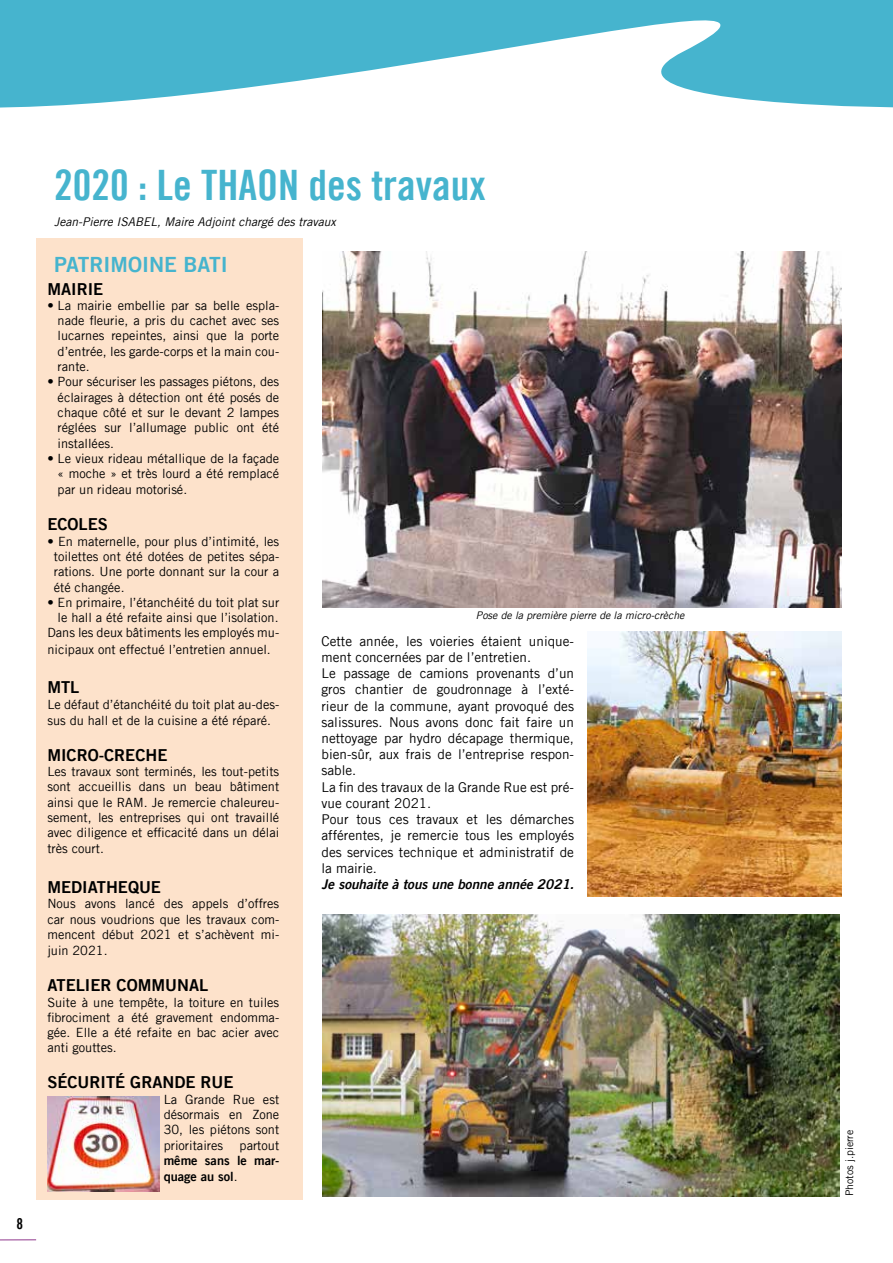
<style>
.page{position:relative;width:893px;height:1263px;background:#fff}
.page>*{position:absolute;margin:0;border:0;box-sizing:border-box;transform-origin:0 0}
.t1{font:42px "Trade Gothic LT Bold Cond Twenty";color:#46b4ce}
.t2{font:21px "Trade Gothic LT Bold Two";color:#46b4ce}
.t3{font:16.5px "Trade Gothic LT Bold Two";color:#000}
.t4{font:15px "Trade Gothic LT Bold Cond Twenty";color:#000}
.t5{font:13.5px/16.2px "Trade Gothic LT";color:#000}
.t6{font:italic 13.5px "Trade Gothic LT Bold Two";color:#000}
.t7{font:12.75px/15.3px "Trade Gothic LT";color:#000;text-align:justify}
.t8{font:12.75px/16.2px "Trade Gothic LT Bold Two";color:#000}
.t9{font:italic 12px "Trade Gothic LT";color:#000}
.t10{font:italic 10.5px "Trade Gothic LT";color:#000}
.t11{font:10.5px "Trade Gothic LT";color:#000}
.s1{font-family:"Trade Gothic LT"}
</style>
<div class="page">
<div style="left:36px;top:238px;width:267px;height:961px;background:#fde2cb"></div>
<svg style="left:0;top:0;width:893px;height:108px;fill:#46b4ce"></svg>
<hr style="left:0;top:1239px;width:36px;height:1px;background:#90388d">
<img style="left:588px;top:631px;width:254px;height:265px">
<img style="left:322px;top:914px;width:518px;height:282px">
<img style="left:322px;top:251px;width:520px;height:356px">
<img style="left:47px;top:1096px;width:113px;height:96px">
<p class="t4" style="left:16px;top:1214px;width:8px">8</p>
<h1 class="t1" style="left:54px;top:160px;width:433px">2020 : Le THAON des travaux</h1>
<p class="t9" style="left:54px;top:215px;width:283px">Jean-Pierre ISABEL, Maire Adjoint chargé des travaux</p>
<h2 class="t2" style="left:54px;top:251px;width:175px">PATRIMOINE BATI</h2>
<p class="t3" style="left:47px;top:278px;width:57px">MAIRIE</p>
<p class="t7" style="left:58px;top:297px;width:223px;text-indent:-10px">• La mairie embellie par sa belle espla&shy;nade fleurie, a pris du cachet avec ses lucarnes repeintes, ainsi que la porte d’entrée, les garde-corps et la main cou&shy;rante.</p>
<p class="t7" style="left:58px;top:374px;width:223px;text-indent:-10px">• Pour sécuriser les passages piétons, des éclairages à détection ont été posés de chaque côté et sur le devant 2 lampes réglées sur l’allumage public ont été installées.</p>
<p class="t7" style="left:58px;top:450px;width:223px;line-height:15.8px;text-indent:-10px">• Le vieux rideau métallique de la façade « moche » et très lourd a été remplacé par un rideau motorisé.</p>
<p class="t3" style="left:47px;top:514px;width:62px">ECOLES</p>
<p class="t7" style="left:54px;top:533px;width:227px;text-indent:-6px">• En maternelle, pour plus d’intimité, les toilettes ont été dotées de petites sépa&shy;rations. Une porte donnant sur la cour a été changée.</p>
<p class="t7" style="left:47px;top:594px;width:233px">• En primaire, l’étanchéité du toit plat sur</p>
<p class="t7" style="left:58px;top:610px;width:222px">le hall a été refaite ainsi que l’isolation.</p>
<p class="t7" style="left:47px;top:625px;width:233px">Dans les deux bâtiments les employés mu-</p>
<p class="t7" style="left:47px;top:641px;width:225px">nicipaux ont effectué l’entretien annuel.</p>
<p class="t3" style="left:47px;top:677px;width:34px">MTL</p>
<p class="t7" style="left:47px;top:696px;width:233px;line-height:16.2px">Le défaut d’étanchéité du toit plat au-des&shy;sus du hall et de la cuisine a été réparé.</p>
<p class="t3" style="left:47px;top:745px;width:122px">MICRO-CRECHE</p>
<p class="t7" style="left:47px;top:764px;width:233px">Les travaux sont terminés, les tout-petits sont accueillis dans un beau bâtiment ainsi que le RAM. Je remercie chaleureu&shy;sement, les entreprises qui ont travaillé avec diligence et efficacité dans un délai très court.</p>
<p class="t3" style="left:47px;top:877px;width:115px">MEDIATHEQUE</p>
<p class="t7" style="left:47px;top:896px;width:233px">Nous avons lancé des appels d’offres car nous voudrions que les travaux com&shy;mencent début 2021 et s’achèvent mi&shy;juin 2021.</p>
<p class="t3" style="left:47px;top:975px;width:162px">ATELIER COMMUNAL</p>
<p class="t7" style="left:47px;top:994px;width:233px">Suite à une tempête, la toiture en tuiles fibrociment a été gravement endomma&shy;gée. Elle a été refaite en bac acier avec anti gouttes.</p>
<p class="t3" style="left:47px;top:1072px;width:188px">SÉCURITÉ GRANDE RUE</p>
<p class="t7" style="left:164px;top:1091px;width:117px">La Grande Rue est désormais en Zone 30, les piétons sont prioritaires</p>
<p class="t7" style="left:240px;top:1137px;width:41px">partout</p>
<p class="t8" style="left:164px;top:1152px;width:117px">même sans le mar&shy;quage au sol<span class="s1">.</span></p>
<p class="t10" style="left:476px;top:609px;width:210px">Pose de la première pierre de la micro-crèche</p>
<p class="t5" style="left:321px;top:633px;width:254px">Cette année, les voieries étaient unique&shy;ment concernées par de l’entretien.<br>Le passage de camions provenants d’un gros chantier de goudronnage à l’exté&shy;rieur de la commune, ayant provoqué des salissures. Nous avons donc fait faire un nettoyage par hydro décapage thermique, bien-sûr, aux frais de l’entreprise respon&shy;sable.<br>La fin des travaux de la Grande Rue est pré&shy;vue courant 2021.<br>Pour tous ces travaux et les démarches afférentes, je remercie tous les employés des services technique et administratif de la mairie.</p>
<p class="t6" style="left:321px;top:876px;width:254px">Je souhaite à tous une bonne année 2021.</p>
<p class="t11" style="left:843px;top:1196px;width:68px;rotate:-90deg">Photos j.pierre</p>
</div>
